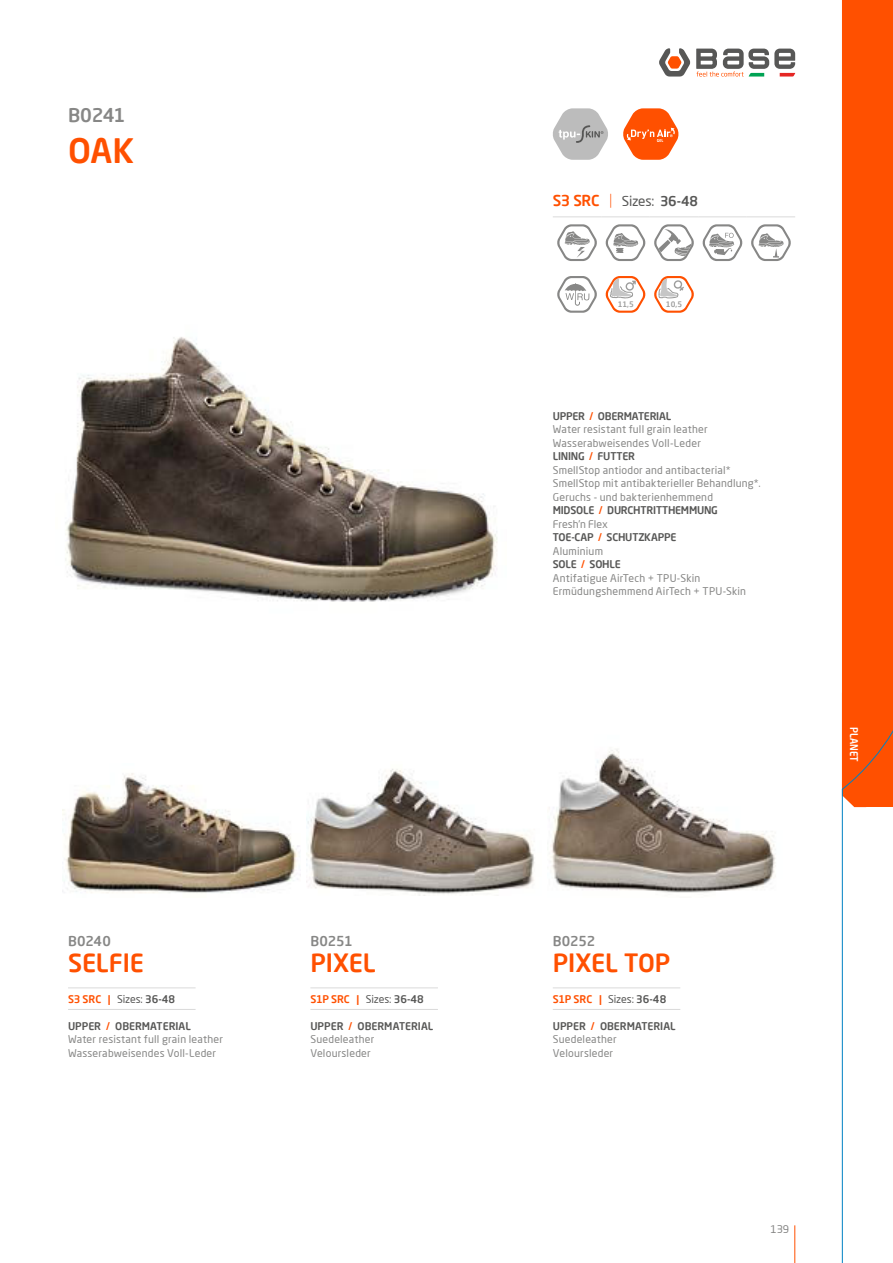
<style>
.page{position:relative;width:893px;height:1263px;background:#fff}
.page>*{position:absolute;margin:0;border:0;box-sizing:border-box;transform-origin:0 0}
.t1{font:500 33.75px "Neo Sans Pro";color:#ff5000}
.t2{font:500 24.75px "Neo Sans Pro";letter-spacing:-.005em;color:#ff5000}
.t3{font:500 18.75px "Neo Sans Pro";letter-spacing:-.03em;color:#878786}
.t4{font:13.5px "Neo Sans Pro";letter-spacing:-.02em;color:#575756}
.t5{font:500 13.5px "Neo Sans Pro";letter-spacing:-.005em;color:#878786}
.t6{font:10.5px/13.5px "Neo Sans Pro";letter-spacing:.02em;color:#878786}
.t7{font:500 10.5px "Neo Sans Pro";letter-spacing:-.005em;color:#ff5000}
.t8{font:500 10.5px "Neo Sans Pro";color:#fff;scale:.9 1}
.t9{font:500 7.5px "Neo Sans Pro";color:#9d9d9c}
.s1{font-weight:400;color:#575756}
.s2{color:#575756}
.s3{font-weight:500;color:#575756}
.s4{font-weight:500;color:#ff5000}
.s5{font-weight:500;font-size:15px;color:#ff5000}
.s6{font-weight:300;font-size:15px;color:#ff5000}
.s7{font-weight:500}
</style>
<div class="page">
<svg style="left:659px;top:48px;width:31px;height:29px"></svg>
<svg style="left:696px;top:49px;width:99px;height:28px"></svg>
<hr style="left:794px;top:1225px;width:1px;height:38px;background:#ff5000">
<img style="left:65px;top:337px;width:432px;height:265px">
<hr style="left:553px;top:216px;width:48px;height:1px;background:#dadada">
<hr style="left:601px;top:216px;width:49px;height:1px;background:#dadada">
<hr style="left:650px;top:216px;width:48px;height:1px;background:#dadada">
<hr style="left:698px;top:216px;width:49px;height:1px;background:#dadada">
<hr style="left:747px;top:216px;width:48px;height:1px;background:#dadada">
<svg style="left:557px;top:224px;width:40px;height:37px"></svg>
<svg style="left:605px;top:224px;width:41px;height:37px"></svg>
<svg style="left:654px;top:224px;width:40px;height:37px"></svg>
<svg style="left:702px;top:224px;width:41px;height:37px"></svg>
<svg style="left:751px;top:224px;width:40px;height:37px"></svg>
<svg style="left:557px;top:276px;width:40px;height:37px"></svg>
<svg style="left:605px;top:276px;width:41px;height:37px"></svg>
<svg style="left:654px;top:276px;width:40px;height:37px"></svg>
<svg style="left:623px;top:108px;width:56px;height:52px"></svg>
<svg style="left:553px;top:108px;width:55px;height:52px"></svg>
<img style="left:63px;top:773px;width:238px;height:120px">
<img style="left:306px;top:768px;width:229px;height:127px">
<img style="left:550px;top:749px;width:226px;height:144px">
<hr style="left:68px;top:987px;width:128px;height:1px;background:#dadada">
<hr style="left:68px;top:1009px;width:128px;height:1px;background:#dadada">
<hr style="left:310px;top:987px;width:128px;height:1px;background:#dadada">
<hr style="left:310px;top:1009px;width:128px;height:1px;background:#dadada">
<hr style="left:553px;top:987px;width:127px;height:1px;background:#dadada">
<hr style="left:553px;top:1009px;width:127px;height:1px;background:#dadada">
<div style="left:842px;top:0;width:51px;height:43px;background:#ff5000"></div>
<svg style="left:842px;top:43px;width:51px;height:1220px"></svg>
<h3 class="t3" style="left:68px;top:108px;width:59px">B0241</h3>
<h1 class="t1" style="left:68px;top:136px;width:68px">OAK</h1>
<p class="t5" style="left:68px;top:935px;width:44px">B0240</p>
<h2 class="t2" style="left:68px;top:952px;width:77px">SELFIE</h2>
<p class="t7" style="left:68px;top:995px;width:109px">S3 SRC | <span class="s1">Sizes:</span> <span class="s2">36-48</span></p>
<p class="t6" style="left:68px;top:1019px;width:156px"><span class="s3">UPPER</span> <span class="s4">/</span> <span class="s3">OBERMATERIAL<br></span>Water resistant full grain leather<br>Wasserabweisendes Voll-Leder</p>
<p class="t5" style="left:310px;top:935px;width:44px">B0251</p>
<h2 class="t2" style="left:310px;top:952px;width:67px">PIXEL</h2>
<p class="t7" style="left:310px;top:995px;width:115px">S1P SRC | <span class="s1">Sizes:</span> <span class="s2">36-48</span></p>
<p class="t6" style="left:310px;top:1019px;width:124px"><span class="s3">UPPER</span> <span class="s4">/</span> <span class="s3">OBERMATERIAL<br></span>Suedeleather<br>Veloursleder</p>
<p class="t4" style="left:553px;top:193px;width:147px"><span class="s5">S3 SRC</span> <span class="s6">|</span> Sizes: <span class="s7">36-48</span></p>
<p class="t9" style="left:618px;top:301px;width:18px">11,5</p>
<p class="t9" style="left:666px;top:301px;width:18px">10,5</p>
<p class="t6" style="left:553px;top:409px;width:209px"><span class="s3">UPPER</span> <span class="s4">/</span> <span class="s3">OBERMATERIAL<br></span>Water resistant full grain leather<br>Wasserabweisendes Voll-Leder<br><span class="s3">LINING</span> <span class="s4">/</span> <span class="s3">FUTTER<br></span>SmellStop antiodor and antibacterial*<br>SmellStop mit antibakterieller Behandlung*.<br>Geruchs - und bakterienhemmend<br><span class="s3">MIDSOLE</span> <span class="s4">/</span> <span class="s3">DURCHTRITTHEMMUNG<br></span>Fresh’n Flex<br><span class="s3">TOE-CAP</span> <span class="s4">/</span> <span class="s3">SCHUTZKAPPE<br></span>Aluminium<br><span class="s3">SOLE</span> <span class="s4">/</span> <span class="s3">SOHLE<br></span>Antifatigue AirTech + TPU-Skin<br>Ermüdungshemmend AirTech + TPU-Skin</p>
<p class="t8" style="left:860px;top:727px;width:40px;rotate:90deg">PLANET</p>
<p class="t5" style="left:553px;top:935px;width:44px">B0252</p>
<h2 class="t2" style="left:553px;top:952px;width:119px">PIXEL TOP</h2>
<p class="t7" style="left:553px;top:995px;width:115px">S1P SRC | <span class="s1">Sizes:</span> <span class="s2">36-48</span></p>
<p class="t6" style="left:553px;top:1019px;width:124px"><span class="s3">UPPER</span> <span class="s4">/</span> <span class="s3">OBERMATERIAL<br></span>Suedeleather<br>Veloursleder</p>
<p class="t6" style="left:770px;top:1223px;width:20px">139</p>
</div>
